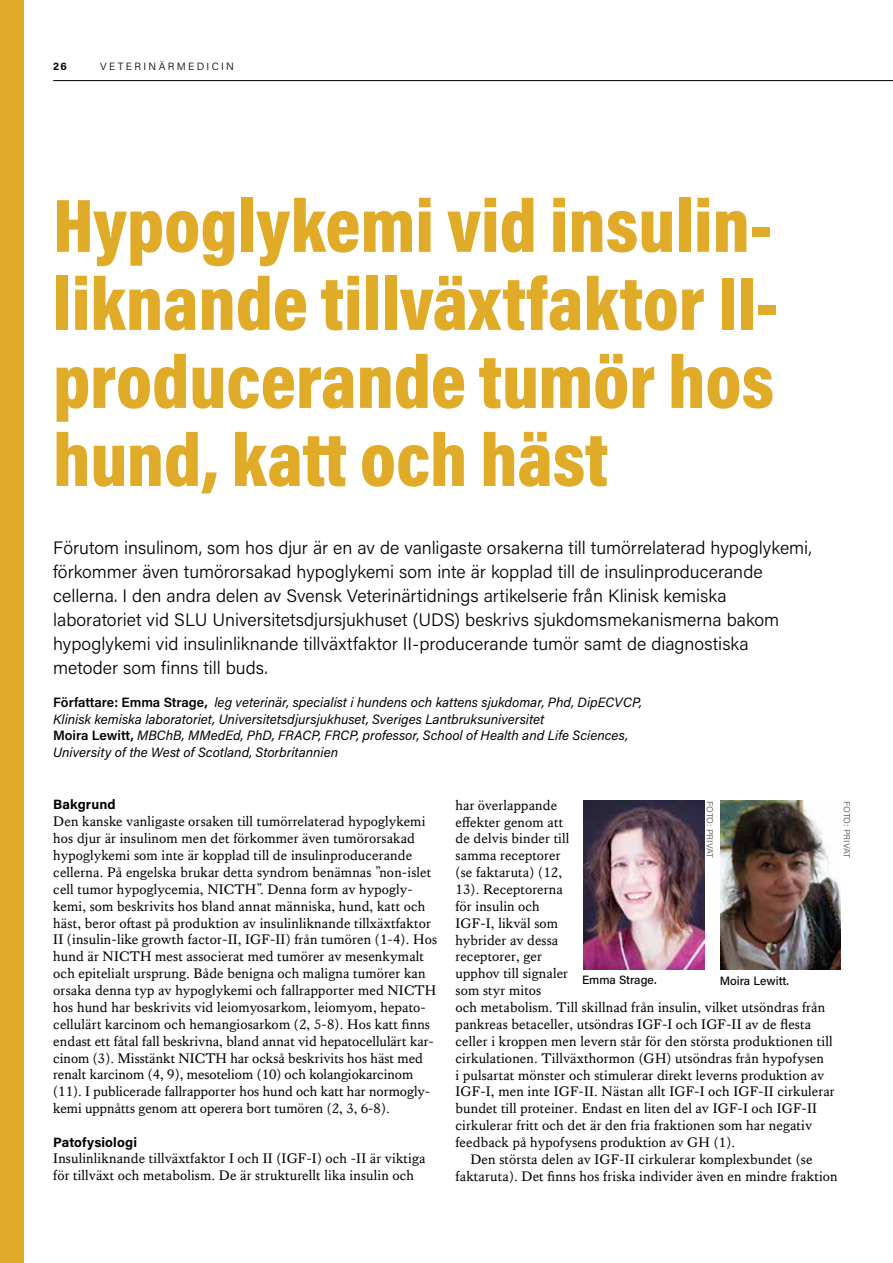
<style>
.page{position:relative;width:893px;height:1263px;background:#fff}
.page>*{position:absolute;margin:0;border:0;box-sizing:border-box;transform-origin:0 0}
.t1{font:900 76.5px/78px "Acumin Pro Cond";color:#dfab28;text-align:justify}
.t2{font:300 18px/24px "Acumin Pro";color:#000}
.t3{font:14.25px/16.8px "Kings Caslon";letter-spacing:.01em;color:#000}
.t4{font:italic 13.5px/16.5px "Acumin Pro";color:#000}
.t5{font:700 13.5px "Acumin Pro";letter-spacing:.01em;color:#000}
.t6{font:500 12px "Acumin Pro";color:#000}
.t7{font:300 10.5px "Acumin Pro";letter-spacing:.225em;color:#000}
.t8{font:700 10.5px "Acumin Pro";color:#000}
.t9{font:9px "Acumin Pro";letter-spacing:-.01em;color:#6e6e6e}
.s1{font-weight:600;font-style:normal}
.s2{font-family:"Kings Caslon Display"}
</style>
<div class="page">
<div style="left:0;top:0;width:24px;height:1263px;background:#dfab28"></div>
<hr style="left:53px;top:80px;width:840px;height:1px;background:#000">
<img style="left:720px;top:801px;width:120px;height:169px">
<img style="left:584px;top:801px;width:120px;height:169px">
<p class="t8" style="left:53px;top:59px;width:15px">26</p>
<p class="t7" style="left:100px;top:59px;width:136px">VETERINÄRMEDICIN</p>
<h1 class="t1" style="left:53px;top:185px;width:726px">Hypoglykemi vid insulin&shy;liknande tillväxtfaktor II&shy;producerande tumör hos hund, katt och häst</h1>
<p class="t2" style="left:53px;top:535px;width:760px">Förutom insulinom, som hos djur är en av de vanligaste orsakerna till tumörrelaterad hypoglykemi, förkommer även tumörorsakad hypoglykemi som inte är kopplad till de insulinproducerande cellerna. I den andra delen av Svensk Veterinärtidnings artikelserie från Klinisk kemiska laboratoriet vid SLU Universitetsdjursjukhuset (UDS) beskrivs sjukdomsmekanismerna bakom hypoglykemi vid insulinliknande tillväxtfaktor II-producerande tumör samt de diagnostiska metoder som finns till buds.</p>
<p class="t4" style="left:53px;top:694px;width:590px"><span class="s1">Författare: Emma Strage,</span> leg veterinär, specialist i hundens och kattens sjukdomar, Phd, DipECVCP, Klinisk kemiska laboratoriet, Universitetsdjursjukhuset, Sveriges Lantbruksuniversitet<br><span class="s1">Moira Lewitt,</span> MBChB, MMedEd, PhD, FRACP, FRCP, professor, School of Health and Life Sciences, University of the West of Scotland, Storbritannien</p>
<p class="t5" style="left:53px;top:795px;width:64px">Bakgrund</p>
<p class="t3" style="left:53px;top:813px;width:385px">Den kanske vanligaste orsaken till tumörrelaterad hypoglykemi hos djur är insulinom men det förkommer även tumörorsakad hypoglykemi som inte är kopplad till de insulinproducerande cellerna. På engelska brukar detta syndrom benämnas <span class="s2">”</span>non-islet cell tumor hypoglycemia, NICTH<span class="s2">”</span>. Denna form av hypogly&shy;kemi, som beskrivits hos bland annat människa, hund, katt och häst, beror oftast på produktion av insulinliknande tillxäxtfaktor II (insulin-like growth factor-II, IGF-II) från tumören (1-4). Hos hund är NICTH mest associerat med tumörer av mesenkymalt och epitelialt ursprung. Både benigna och maligna tumörer kan orsaka denna typ av hypoglykemi och fallrapporter med NICTH hos hund har beskrivits vid leiomyosarkom, leiomyom, hepato&shy;cellulärt karcinom och hemangiosarkom (2, 5-8). Hos katt finns endast ett fåtal fall beskrivna, bland annat vid hepatocellulärt kar&shy;cinom (3). Misstänkt NICTH har också beskrivits hos häst med renalt karcinom (4, 9), mesoteliom (10) och kolangiokarcinom (11). I publicerade fallrapporter hos hund och katt har normogly&shy;kemi uppnåtts genom att operera bort tumören (2, 3, 6-8).</p>
<p class="t5" style="left:53px;top:1132px;width:85px">Patofysiologi</p>
<p class="t3" style="left:53px;top:1150px;width:374px">Insulinliknande tillväxtfaktor I och II (IGF-I) och -II är viktiga för tillväxt och metabolism. De är strukturellt lika insulin och</p>
<p class="t3" style="left:456px;top:796px;width:103px">har överlappande</p>
<p class="t3" style="left:456px;top:813px;width:109px">effekter genom att</p>
<p class="t3" style="left:456px;top:830px;width:115px">de delvis binder till</p>
<p class="t3" style="left:456px;top:847px;width:107px">samma receptorer</p>
<p class="t3" style="left:456px;top:864px;width:108px">(se faktaruta) (12,</p>
<p class="t3" style="left:456px;top:881px;width:109px">13). Receptorerna</p>
<p class="t3" style="left:456px;top:898px;width:86px">för insulin och</p>
<p class="t3" style="left:456px;top:914px;width:104px">IGF-I, likväl som</p>
<p class="t3" style="left:456px;top:931px;width:104px">hybrider av dessa</p>
<p class="t3" style="left:456px;top:948px;width:88px">receptorer, ger</p>
<p class="t3" style="left:456px;top:965px;width:114px">upphov till signaler</p>
<p class="t3" style="left:456px;top:982px;width:87px">som styr mitos</p>
<p class="t3" style="left:456px;top:999px;width:371px">och metabolism. Till skillnad från insulin, vilket utsöndras från</p>
<p class="t3" style="left:456px;top:1016px;width:357px">pankreas betaceller, utsöndras IGF-I och IGF-II av de flesta</p>
<p class="t3" style="left:456px;top:1033px;width:378px">celler i kroppen men levern står för den största produktionen till</p>
<p class="t3" style="left:456px;top:1049px;width:370px">cirkulationen. Tillväxthormon (GH) utsöndras från hypofysen</p>
<p class="t3" style="left:456px;top:1066px;width:370px">i pulsartat mönster och stimulerar direkt leverns produktion av</p>
<p class="t3" style="left:456px;top:1083px;width:381px">IGF-I, men inte IGF-II. Nästan allt IGF-I och IGF-II cirkulerar</p>
<p class="t3" style="left:456px;top:1100px;width:363px">bundet till proteiner. Endast en liten del av IGF-I och IGF-II</p>
<p class="t3" style="left:456px;top:1117px;width:358px">cirkulerar fritt och det är den fria fraktionen som har negativ</p>
<p class="t3" style="left:456px;top:1134px;width:281px">feedback på hypofysens produktion av GH (1).</p>
<p class="t3" style="left:470px;top:1151px;width:344px">Den största delen av IGF-II cirkulerar komplexbundet (se</p>
<p class="t3" style="left:456px;top:1168px;width:384px">faktaruta). Det finns hos friska individer även en mindre fraktion</p>
<p class="t9" style="left:716px;top:801px;width:59px;rotate:90deg">FOTO: PRIVAT</p>
<p class="t9" style="left:853px;top:801px;width:59px;rotate:90deg">FOTO: PRIVAT</p>
<p class="t6" style="left:582px;top:972px;width:76px">Emma Strage.</p>
<p class="t6" style="left:720px;top:973px;width:71px">Moira Lewitt.</p>
</div>
